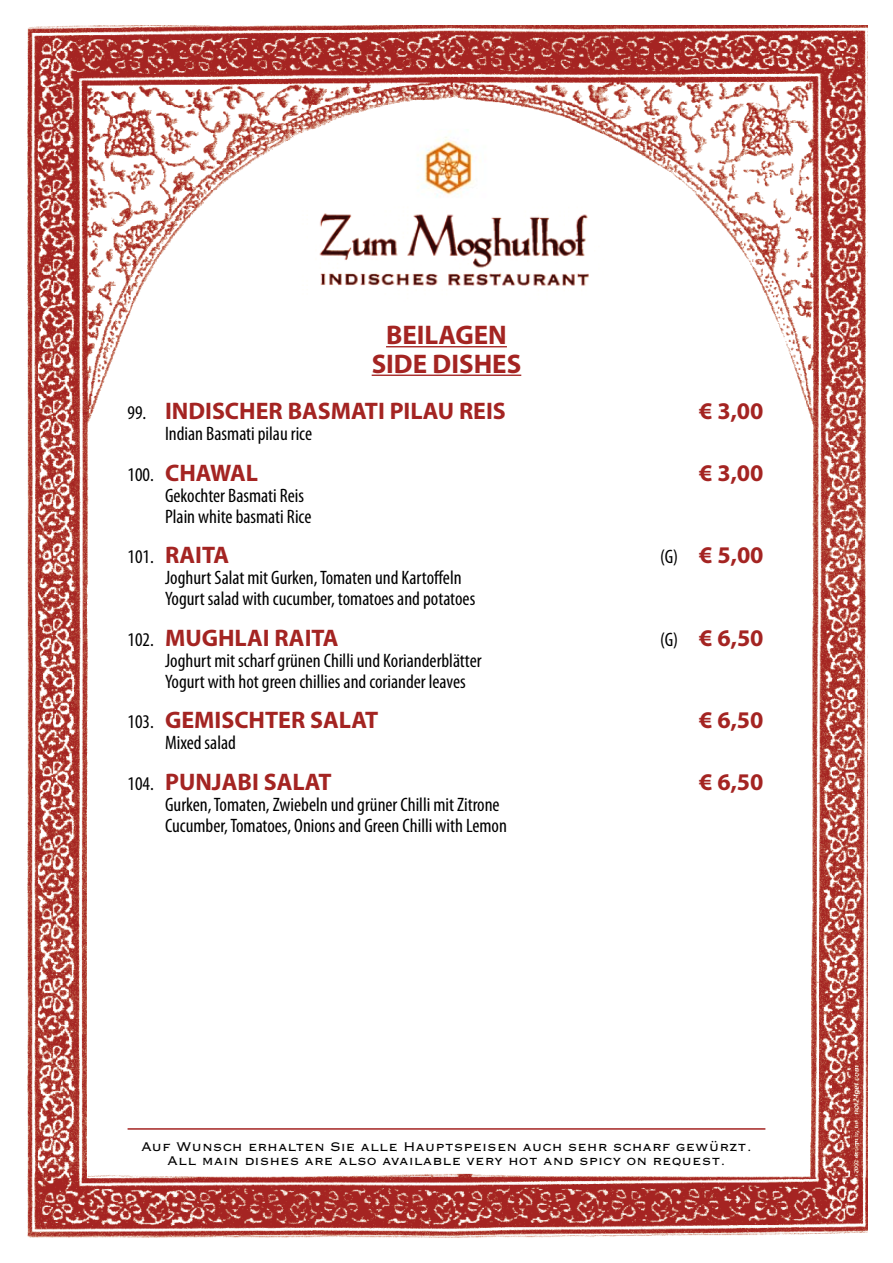
<style>
.page{position:relative;width:893px;height:1263px;background:#fff}
.page>*{position:absolute;margin:0;border:0;box-sizing:border-box;transform-origin:0 0}
.t1{font:700 27px/28.5px "Myriad Pro";color:#a42422;text-align:center}
.t2{font:700 24px "Myriad Pro";color:#a42422}
.t3{font:condensed 19.5px/21px "Myriad Pro";color:#000}
.t4{font:16.5px/13.5px "Copperplate Gothic BTCE";color:#000;text-align:center}
.s1{font-weight:400;font-stretch:condensed;font-size:19.5px;color:#000}
</style>
<div class="page">
<img style="left:27px;top:26px;width:840px;height:1211px">
<img style="left:296px;top:129px;width:311px;height:71px">
<img style="left:296px;top:207px;width:311px;height:94px">
<hr style="left:128px;top:1128px;width:637px;height:2px;background:#a42422">
<hr style="left:386px;top:346px;width:121px;height:1px;background:#a42422">
<hr style="left:372px;top:375px;width:149px;height:1px;background:#a42422">
<h1 class="t1" style="left:372px;top:321px;width:151px">BEILAGEN<br>SIDE DISHES</h1>
<p class="t2" style="left:128px;top:397px;width:380px"><span class="s1">99.</span> INDISCHER BASMATI PILAU REIS</p>
<p class="t2" style="left:699px;top:397px;width:66px">€ 3,00</p>
<p class="t3" style="left:165px;top:423px;width:149px">Indian Basmati pilau rice</p>
<p class="t2" style="left:128px;top:459px;width:132px"><span class="s1">100.</span> CHAWAL</p>
<p class="t2" style="left:699px;top:459px;width:66px">€ 3,00</p>
<p class="t3" style="left:165px;top:485px;width:148px">Gekochter Basmati Reis<br>Plain white basmati Rice</p>
<p class="t2" style="left:128px;top:542px;width:103px"><span class="s1">101.</span> RAITA</p>
<p class="t2" style="left:660px;top:542px;width:105px"><span class="s1">(G)</span> € 5,00</p>
<p class="t3" style="left:165px;top:568px;width:312px">Joghurt Salat mit Gurken, Tomaten und Kartoffeln<br>Yogurt salad with cucumber, tomatoes and potatoes</p>
<p class="t2" style="left:128px;top:624px;width:213px"><span class="s1">102.</span> MUGHLAI RAITA</p>
<p class="t2" style="left:660px;top:624px;width:105px"><span class="s1">(G)</span> € 6,50</p>
<p class="t3" style="left:165px;top:650px;width:318px">Joghurt mit scharf grünen Chilli und Korianderblätter<br>Yogurt with hot green chillies and coriander leaves</p>
<p class="t2" style="left:128px;top:707px;width:252px"><span class="s1">103.</span> GEMISCHTER SALAT</p>
<p class="t2" style="left:699px;top:707px;width:66px">€ 6,50</p>
<p class="t3" style="left:165px;top:733px;width:72px">Mixed salad</p>
<p class="t2" style="left:128px;top:768px;width:206px"><span class="s1">104.</span> PUNJABI SALAT</p>
<p class="t2" style="left:699px;top:768px;width:66px">€ 6,50</p>
<p class="t3" style="left:165px;top:794px;width:343px">Gurken, Tomaten, Zwiebeln und grüner Chilli mit Zitrone<br>Cucumber, Tomatoes, Onions and Green Chilli with Lemon</p>
<p class="t4" style="left:141px;top:1139px;width:612px">Auf Wunsch erhalten Sie alle Hauptspeisen auch sehr scharf gewürzt.<br>All main dishes are also available very hot and spicy on request.</p>
</div>
